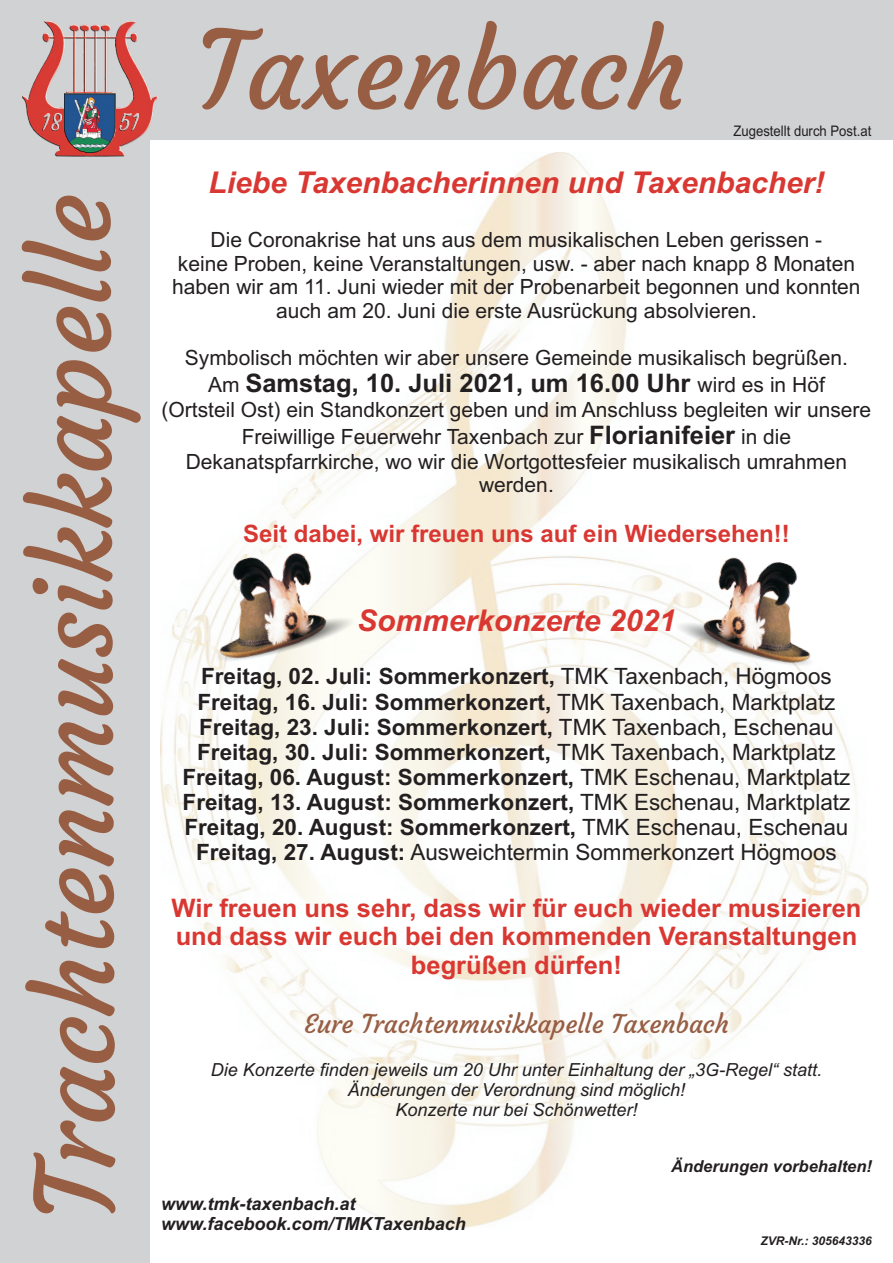
<style>
.page{position:relative;width:893px;height:1263px;background:#fff}
.page>*{position:absolute;margin:0;border:0;box-sizing:border-box;transform-origin:0 0}
.t1{font:107.85px "Courgette";letter-spacing:-.005em;color:#975e44}
.t2{font:107.1px "Courgette";color:#975e44}
.t3{font:italic 700 30px "Arial";color:#d93732}
.t4{font:700 25.5px/28.5px "Arial";color:#d93732;text-align:center}
.t5{font:700 25.5px "Arial";color:#231f20}
.t6{font:25.5px "Courgette";color:#975e44}
.t7{font:700 24px "Arial";color:#d93732}
.t8{font:700 22.5px/25.2px "Arial";color:#231f20;text-align:center}
.t9{font:21px/23.4px "Arial";color:#231f20;text-align:center}
.t10{font:italic 18px/20.1px "Arial";color:#231f20;text-align:center}
.t11{font:italic 700 18px/20.1px "Arial";color:#231f20}
.t12{font:italic 700 16.5px "Arial";color:#231f20}
.t13{font:14.55px "Arial";color:#231f20;scale:.9 1}
.t14{font:italic 700 12px "Arial";color:#231f20}
.s1{font-weight:400;font-size:21px}
.s2{font-weight:700;font-size:25.5px}
.s3{font-weight:400}
</style>
<div class="page">
<img style="left:160px;top:152px;width:709px;height:1076px">
<div style="left:0;top:0;width:893px;height:140px;background:#d1d2d4"></div>
<div style="left:0;top:138px;width:149px;height:1125px;background:#d1d2d4"></div>
<img style="left:23px;top:21px;width:135px;height:136px">
<img style="left:64px;top:94px;width:52px;height:58px">
<img style="left:43px;top:114px;width:18px;height:16px">
<img style="left:120px;top:114px;width:19px;height:16px">
<img style="left:188px;top:517px;width:174px;height:161px">
<img style="left:667px;top:521px;width:174px;height:162px">
<h1 class="t1" style="left:7px;top:1220px;width:1028px;rotate:-90deg">Trachtenmusikkapelle</h1>
<h2 class="t2" style="left:196px;top:4px;width:492px">Taxenbach</h2>
<p class="t13" style="left:733px;top:126px;width:155px">Zugestellt durch Post.at</p>
<h3 class="t3" style="left:208px;top:172px;width:618px">Liebe Taxenbacherinnen und Taxenbacher!</h3>
<p class="t9" style="left:172px;top:230px;width:690px">Die Coronakrise hat uns aus dem musikalischen Leben gerissen -<br>keine Proben, keine Veranstaltungen, usw. - aber nach knapp 8 Monaten haben wir am 11. Juni wieder mit der Probenarbeit begonnen und konnten auch am 20. Juni die erste Ausrückung absolvieren.</p>
<p class="t9" style="left:185px;top:347px;width:664px">Symbolisch möchten wir aber unsere Gemeinde musikalisch begrüßen.</p>
<p class="t5" style="left:208px;top:374px;width:618px"><span class="s1">Am</span> Samstag, 10. Juli 2021, um 16.00 Uhr <span class="s1">wird es in Höf</span></p>
<p class="t9" style="left:162px;top:397px;width:711px;line-height:27.6px">(Ortsteil Ost) ein Standkonzert geben und im Anschluss begleiten wir unsere<br>Freiwillige Feuerwehr Taxenbach zur <span class="s2">Florianifeier</span> in die</p>
<p class="t9" style="left:186px;top:451px;width:663px">Dekanatspfarrkirche, wo wir die Wortgottesfeier musikalisch umrahmen werden.</p>
<p class="t7" style="left:243px;top:524px;width:548px">Seit dabei, wir freuen uns auf ein Wiedersehen!!</p>
<h3 class="t3" style="left:357px;top:609px;width:320px">Sommerkonzerte 2021</h3>
<p class="t8" style="left:182px;top:666px;width:670px">Freitag, 02. Juli: Sommerkonzert, <span class="s3">TMK Taxenbach, Högmoos </span>Freitag, 16. Juli: Sommerkonzert, <span class="s3">TMK Taxenbach, Marktplatz </span>Freitag, 23. Juli: Sommerkonzert, <span class="s3">TMK Taxenbach, Eschenau </span>Freitag, 30. Juli: Sommerkonzert, <span class="s3">TMK Taxenbach, Marktplatz </span>Freitag, 06. August: Sommerkonzert, <span class="s3">TMK Eschenau, Marktplatz </span>Freitag, 13. August: Sommerkonzert, <span class="s3">TMK Eschenau, Marktplatz </span>Freitag, 20. August: Sommerkonzert, <span class="s3">TMK Eschenau, Eschenau </span>Freitag, 27. August: <span class="s3">Ausweichtermin Sommerkonzert Högmoos</span></p>
<p class="t4" style="left:172px;top:896px;width:691px">Wir freuen uns sehr, dass wir für euch wieder musizieren und dass wir euch bei den kommenden Veranstaltungen begrüßen dürfen!</p>
<p class="t6" style="left:304px;top:1008px;width:426px">Eure Trachtenmusikkapelle Taxenbach</p>
<p class="t10" style="left:211px;top:1061px;width:613px">Die Konzerte finden jeweils um 20 Uhr unter Einhaltung der „3G-Regel“ statt.<br>Änderungen der Verordnung sind möglich!<br>Konzerte nur bei Schönwetter!</p>
<p class="t11" style="left:161px;top:1195px;width:306px">www.tmk-taxenbach.at www.facebook.com/TMKTaxenbach</p>
<p class="t12" style="left:671px;top:1160px;width:202px">Änderungen vorbehalten!</p>
<p class="t14" style="left:760px;top:1236px;width:113px">ZVR-Nr.: 305643336</p>
</div>
